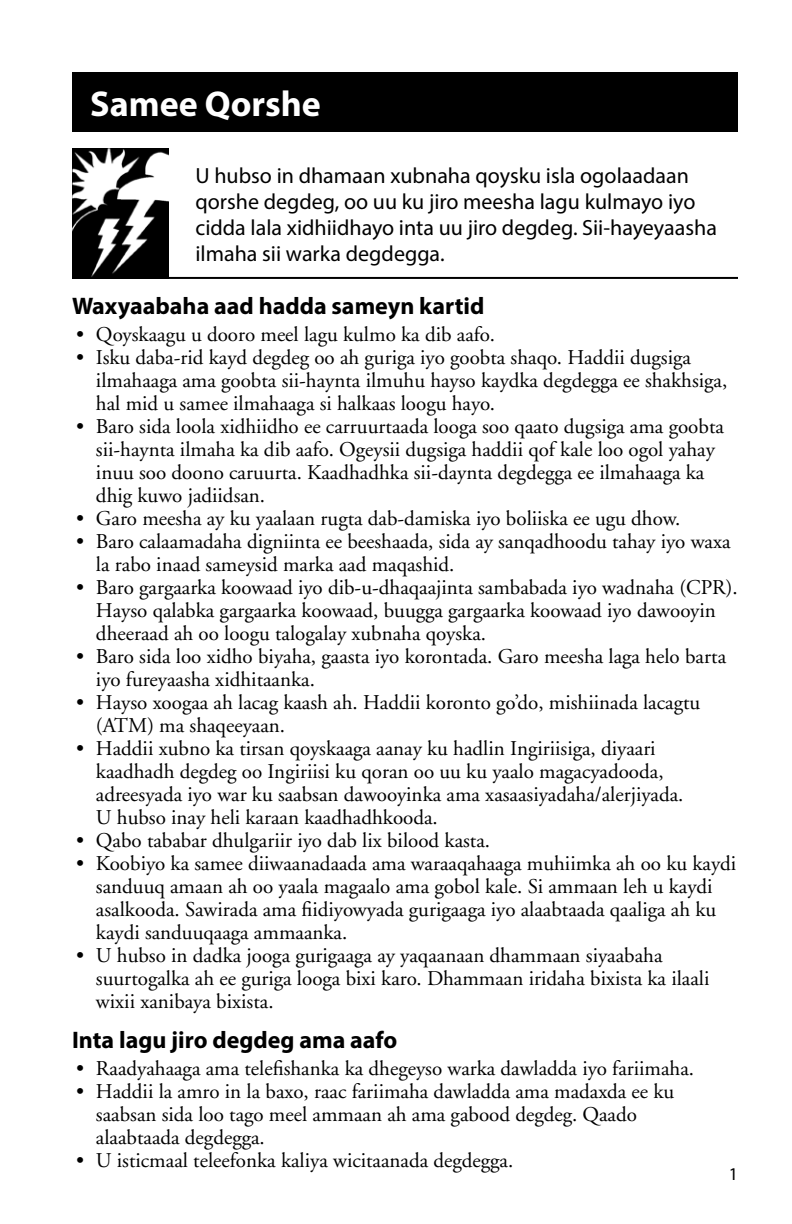
<style>
.page{position:relative;width:792px;height:1224px;background:#fff}
.page>*{position:absolute;margin:0;border:0;box-sizing:border-box;transform-origin:0 0}
.t1{font:700 36px "Myriad Pro";color:#fff}
.t2{font:700 24px "Myriad Pro";color:#000}
.t3{font:22px/26px "Myriad Pro";color:#000}
.t4{font:21px/23px "Adobe Garamond";color:#000}
.t5{font:18px "Myriad Pro";color:#000}
</style>
<div class="page">
<div style="left:72px;top:72px;width:666px;height:60px;background:#000"></div>
<hr style="left:72px;top:277px;width:666px;height:2px;background:#000">
<img style="left:72px;top:149px;width:96px;height:128px">
<h1 class="t1" style="left:90px;top:81px;width:232px">Samee Qorshe</h1>
<p class="t3" style="left:195px;top:162px;width:523px">U hubso in dhamaan xubnaha qoysku isla ogolaadaan qorshe degdeg, oo uu ku jiro meesha lagu kulmayo iyo cidda lala xidhiidhayo inta uu jiro degdeg. Sii-hayeyaasha ilmaha sii warka degdegga.</p>
<p class="t2" style="left:72px;top:290px;width:414px">Waxyaabaha aad hadda sameyn kartid</p>
<p class="t4" style="left:76px;top:323px;width:421px">• Qoyskaagu u dooro meel lagu kulmo ka dib aafo.</p>
<p class="t4" style="left:96px;top:346px;width:633px;text-indent:-20px">• Isku daba-rid kayd degdeg oo ah guriga iyo goobta shaqo. Haddii dugsiga ilmahaaga ama goobta sii-haynta ilmuhu hayso kaydka degdegga ee shakhsiga, hal mid u samee ilmahaaga si halkaas loogu hayo.</p>
<p class="t4" style="left:96px;top:415px;width:629px;text-indent:-20px">• Baro sida loola xidhiidho ee carruurtaada looga soo qaato dugsiga ama goobta sii-haynta ilmaha ka dib aafo. Ogeysii dugsiga haddii qof kale loo ogol yahay inuu soo doono caruurta. Kaadhadhka sii-daynta degdegga ee ilmahaaga ka dhig kuwo jadiidsan.</p>
<p class="t4" style="left:76px;top:507px;width:606px">• Garo meesha ay ku yaalaan rugta dab-damiska iyo boliiska ee ugu dhow.</p>
<p class="t4" style="left:96px;top:530px;width:636px;text-indent:-20px">• Baro calaamadaha digniinta ee beeshaada, sida ay sanqadhoodu tahay iyo waxa la rabo inaad sameysid marka aad maqashid.</p>
<p class="t4" style="left:96px;top:576px;width:643px;text-indent:-20px">• Baro gargaarka koowaad iyo dib-u-dhaqaajinta sambabada iyo wadnaha (CPR).<br>Hayso qalabka gargaarka koowaad, buugga gargaarka koowaad iyo dawooyin dheeraad ah oo loogu talogalay xubnaha qoyska.</p>
<p class="t4" style="left:96px;top:645px;width:632px;text-indent:-20px">• Baro sida loo xidho biyaha, gaasta iyo korontada. Garo meesha laga helo barta iyo fureyaasha xidhitaanka.</p>
<p class="t4" style="left:96px;top:691px;width:606px;text-indent:-20px">• Hayso xoogaa ah lacag kaash ah. Haddii koronto go’do, mishiinada lacagtu (ATM) ma shaqeeyaan.</p>
<p class="t4" style="left:96px;top:737px;width:589px;text-indent:-20px">• Haddii xubno ka tirsan qoyskaaga aanay ku hadlin Ingiriisiga, diyaari kaadhadh degdeg oo Ingiriisi ku qoran oo uu ku yaalo magacyadooda, adreesyada iyo war ku saabsan dawooyinka ama xasaasiyadaha/alerjiyada.<br>U hubso inay heli karaan kaadhadhkooda.</p>
<p class="t4" style="left:76px;top:829px;width:416px">• Qabo tababar dhulgariir iyo dab lix bilood kasta.</p>
<p class="t4" style="left:96px;top:852px;width:642px;text-indent:-20px">• Koobiyo ka samee diiwaanadaada ama waraaqahaaga muhiimka ah oo ku kaydi sanduuq amaan ah oo yaala magaalo ama gobol kale. Si ammaan leh u kaydi asalkooda. Sawirada ama fiidiyowyada gurigaaga iyo alaabtaada qaaliga ah ku kaydi sanduuqaaga ammaanka.</p>
<p class="t4" style="left:96px;top:944px;width:615px;text-indent:-20px">• U hubso in dadka jooga gurigaaga ay yaqaanaan dhammaan siyaabaha suurtogalka ah ee guriga looga bixi karo. Dhammaan iridaha bixista ka ilaali wixii xanibaya bixista.</p>
<p class="t2" style="left:72px;top:1024px;width:327px">Inta lagu jiro degdeg ama aafo</p>
<p class="t4" style="left:76px;top:1057px;width:620px">• Raadyahaaga ama telefishanka ka dhegeyso warka dawladda iyo fariimaha.</p>
<p class="t4" style="left:96px;top:1080px;width:580px;text-indent:-20px">• Haddii la amro in la baxo, raac fariimaha dawladda ama madaxda ee ku saabsan sida loo tago meel ammaan ah ama gabood degdeg. Qaado alaabtaada degdegga.</p>
<p class="t4" style="left:76px;top:1149px;width:439px">• U isticmaal teleefonka kaliya wicitaanada degdegga.</p>
<p class="t5" style="left:729px;top:1162px;width:11px">1</p>
</div>
